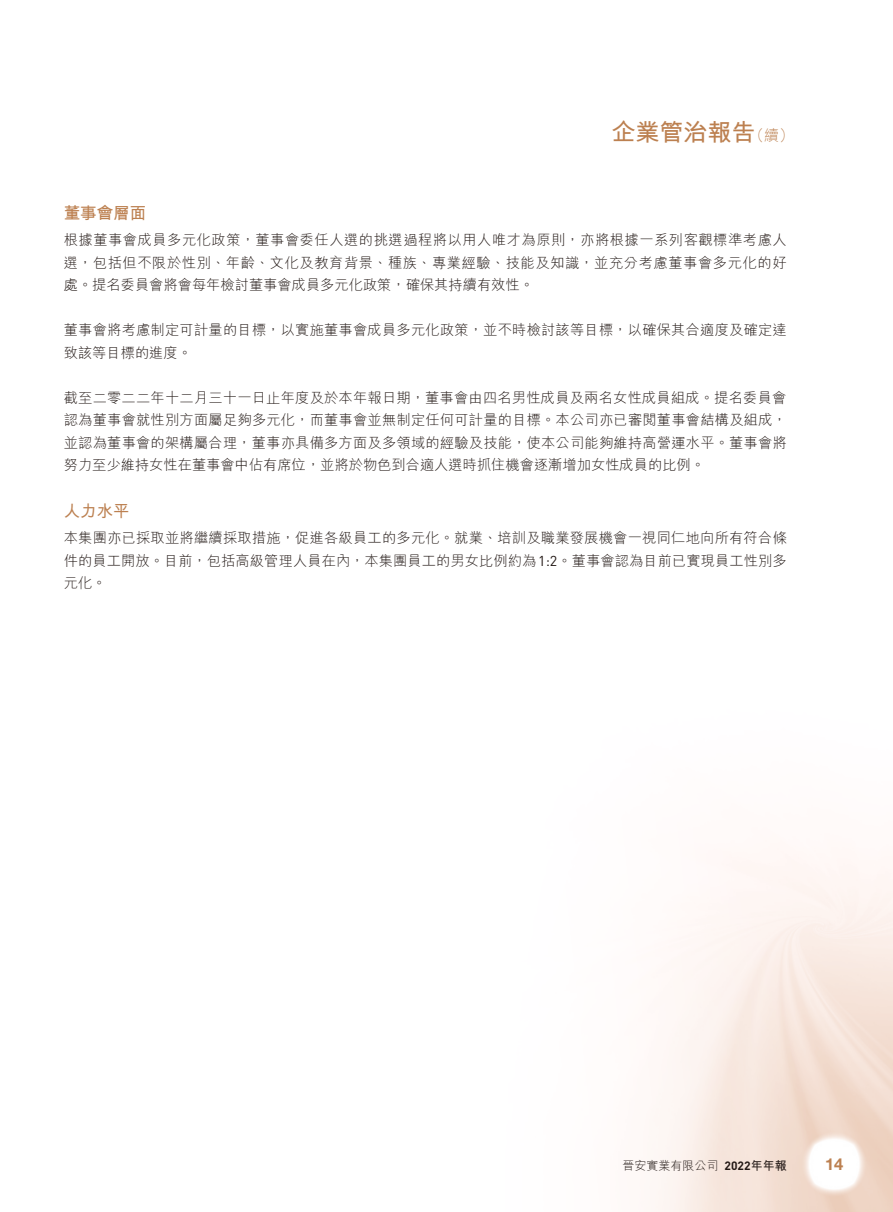
<style>
.page{position:relative;width:893px;height:1212px;background:#fff}
.page>*{position:absolute;margin:0;border:0;box-sizing:border-box;transform-origin:0 0}
.t1{font:700 24px "M Hei HK";color:#bc8050}
.t2{font:700 16.5px "M Hei HK";color:#bc8050}
.t3{font:700 16.5px "Helvetica Neue LT Std";color:#bc8050}
.t4{font:300 15px "M Hei HK";color:#bc8050}
.t5{font:300 14.25px/22.5px "M Hei HK";letter-spacing:.005em;color:#231916;text-align:justify}
.t6{font:300 12px "M Hei HK";color:#231916}
.t7{font:700 12px "DINOT";color:#231916}
.s1{font-family:"DINOT";font-weight:400}
.s2{font-family:"M Hei HK"}
</style>
<div class="page">
<svg style="left:801px;top:1131px;width:66px;height:66px"></svg>
<div style="left:801px;top:1131px;width:66px;height:66px;border:1px solid #fff;border-radius:50%"></div>
<h1 class="t1" style="left:611px;top:114px;width:145px">企業管治報告</h1>
<p class="t4" style="left:749px;top:127px;width:47px">（續(</p>
<p class="t2" style="left:64px;top:201px;width:84px">董事會層面</p>
<p class="t5" style="left:64px;top:228px;width:724px">根據董事會成員多元化政策，董事會委任人選的挑選過程將以用人唯才為原則，亦將根據一系列客觀標準考慮人選，包括但不限於性別、年齡、文化及教育背景、種族、專業經驗、技能及知識，並充分考慮董事會多元化的好處。提名委員會將會每年檢討董事會成員多元化政策，確保其持續有效性。</p>
<p class="t5" style="left:64px;top:318px;width:724px">董事會將考慮制定可計量的目標，以實施董事會成員多元化政策，並不時檢討該等目標，以確保其合適度及確定達致該等目標的進度。</p>
<p class="t5" style="left:64px;top:386px;width:724px">截至二零二二年十二月三十一日止年度及於本年報日期，董事會由四名男性成員及兩名女性成員組成。提名委員會認為董事會就性別方面屬足夠多元化，而董事會並無制定任何可計量的目標。本公司亦已審閱董事會結構及組成，並認為董事會的架構屬合理，董事亦具備多方面及多領域的經驗及技能，使本公司能夠維持高營運水平。董事會將努力至少維持女性在董事會中佔有席位，並將於物色到合適人選時抓住機會逐漸增加女性成員的比例。</p>
<p class="t2" style="left:64px;top:499px;width:67px">人力水平</p>
<p class="t5" style="left:64px;top:527px;width:724px">本集團亦已採取並將繼續採取措施，促進各級員工的多元化。就業、培訓及職業發展機會一視同仁地向所有符合條件的員工開放。目前，包括高級管理人員在內，本集團員工的男女比例約為<span class="s1">1:2</span>。董事會認為目前已實現員工性別多元化。</p>
<p class="t6" style="left:623px;top:1159px;width:97px">晉安實業有限公司</p>
<p class="t7" style="left:725px;top:1156px;width:64px">2022<span class="s2">年年報</span></p>
<p class="t3" style="left:825px;top:1154px;width:20px">14</p>
</div>
